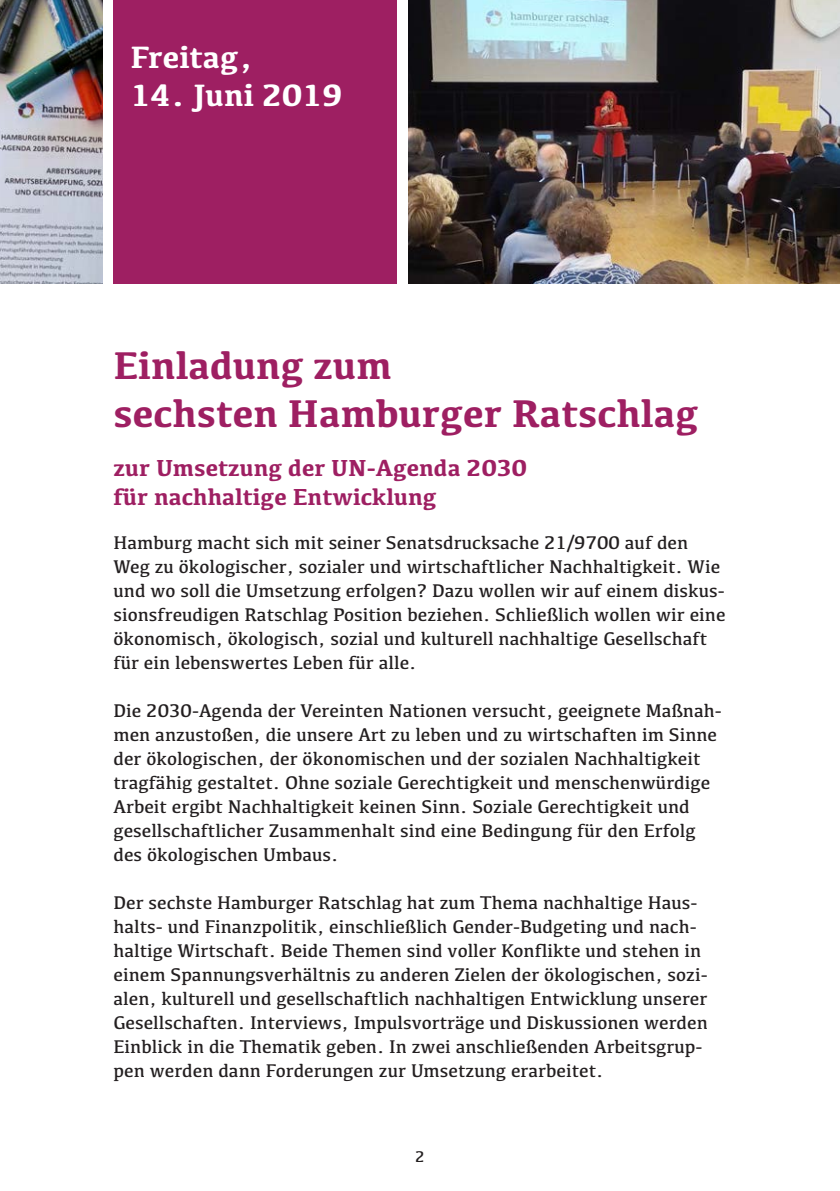
<style>
.page{position:relative;width:840px;height:1191px;background:#fff}
.page>*{position:absolute;margin:0;border:0;box-sizing:border-box;transform-origin:0 0}
.t1{font:700 40px/48px "Kefa";color:#9e1f62}
.t2{font:700 32px "Kefa";color:#fff}
.t3{font:700 24px/28.8px "Kefa";color:#9e1f62}
.t4{font:19px/24px "Kefa";color:#231f20}
.t5{font:16px "Kefa";color:#231f20}
</style>
<div class="page">
<div style="left:113px;top:0;width:284px;height:283px;background:#9e1f62"></div>
<img style="left:408px;top:0;width:431px;height:283px">
<img style="left:0;top:0;width:102px;height:283px">
<h2 class="t2" style="left:130px;top:35px;width:124px">Freitag,</h2>
<h2 class="t2" style="left:130px;top:74px;width:213px">14. Juni 2019</h2>
<h1 class="t1" style="left:113px;top:340px;width:586px">Einladung zum<br>sechsten Hamburger Ratschlag</h1>
<p class="t3" style="left:113px;top:452px;width:415px">zur Umsetzung der UN-Agenda 2030 für nachhaltige Entwicklung</p>
<p class="t4" style="left:113px;top:530px;width:613px">Hamburg macht sich mit seiner Senatsdrucksache 21/9700 auf den Weg zu ökologischer, sozialer und wirtschaftlicher Nachhaltigkeit. Wie und wo soll die Umsetzung erfolgen? Dazu wollen wir auf einem diskus&shy;sionsfreudigen Ratschlag Position beziehen. Schließlich wollen wir eine ökonomisch, ökologisch, sozial und kulturell nachhaltige Gesellschaft für ein lebenswertes Leben für alle.</p>
<p class="t4" style="left:113px;top:698px;width:609px">Die 2030-Agenda der Vereinten Nationen versucht, geeignete Maßnah&shy;men anzustoßen, die unsere Art zu leben und zu wirtschaften im Sinne der ökologischen, der ökonomischen und der sozialen Nachhaltigkeit tragfähig gestaltet. Ohne soziale Gerechtigkeit und menschenwürdige Arbeit ergibt Nachhaltigkeit keinen Sinn. Soziale Gerechtigkeit und gesellschaftlicher Zusammenhalt sind eine Bedingung für den Erfolg des ökologischen Umbaus.</p>
<p class="t4" style="left:113px;top:890px;width:595px">Der sechste Hamburger Ratschlag hat zum Thema nachhaltige Haus&shy;halts- und Finanzpolitik, einschließlich Gender-Budgeting und nach&shy;haltige Wirtschaft. Beide Themen sind voller Konflikte und stehen in einem Spannungsverhältnis zu anderen Zielen der ökologischen, sozi&shy;alen, kulturell und gesellschaftlich nachhaltigen Entwicklung unserer Gesellschaften. Interviews, Impulsvorträge und Diskussionen werden Einblick in die Thematik geben. In zwei anschließenden Arbeitsgrup&shy;pen werden dann Forderungen zur Umsetzung erarbeitet.</p>
<p class="t5" style="left:415px;top:1147px;width:11px">2</p>
</div>
